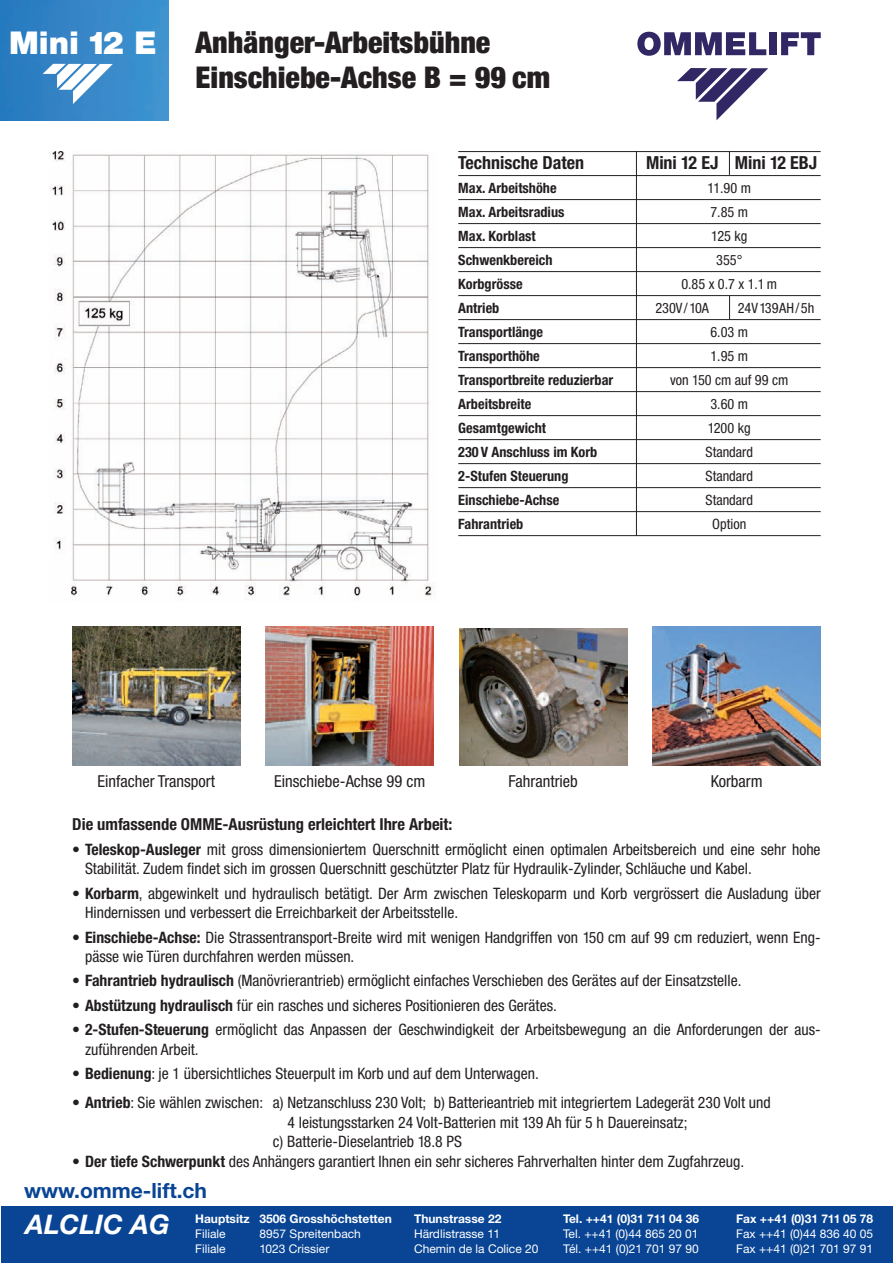
<style>
.page{position:relative;width:893px;height:1263px;background:#fff}
.page>*{position:absolute;margin:0;border:0;box-sizing:border-box;transform-origin:0 0}
.t1{font:900 31.5px "Helvetica Neue LT Std";color:#fff}
.t2{font:900 condensed 30px/34.5px "Helvetica Neue LT Std";color:#231f20}
.t3{font:italic 700 27px "Helvetica Neue";color:#fff}
.t4{font:700 21px "Helvetica Neue";color:#094594}
.t5{font:700 condensed 18px "Helvetica Neue LT Std";color:#231f20}
.t6{font:condensed 16.5px "Helvetica Neue LT Std";color:#231f20}
.t7{font:700 condensed 16.5px "Helvetica Neue LT Std";color:#231f20}
.t8{font:condensed 15.75px/19.5px "Helvetica Neue LT Std";color:#231f20}
.t9{font:700 condensed 14.25px/24px "Helvetica Neue LT Std";color:#231f20}
.t10{font:condensed 14.25px "Helvetica Neue LT Std";color:#231f20}
.t11{font:12px "Helvetica Neue";color:#fff}
.t12{font:700 12px "Helvetica Neue";color:#fff}
.s1{font-weight:700}
.s2{color:#fff}
</style>
<div class="page">
<img style="left:49px;top:151px;width:386px;height:448px">
<svg style="left:637px;top:32px;width:129px;height:24px"></svg>
<div style="left:770px;top:32px;width:7px;height:23px;background:#312764"></div>
<svg style="left:781px;top:32px;width:40px;height:23px"></svg>
<svg style="left:677px;top:68px;width:91px;height:52px"></svg>
<hr style="left:636px;top:151px;width:1px;height:385px;background:#231f20">
<div style="left:1px;top:1206px;width:892px;height:57px;background:#094594"></div>
<img style="left:72px;top:627px;width:168px;height:139px">
<img style="left:266px;top:627px;width:168px;height:139px">
<img style="left:459px;top:629px;width:168px;height:137px">
<img style="left:653px;top:627px;width:168px;height:139px">
<hr style="left:458px;top:151px;width:363px;height:1px;background:#231f20">
<hr style="left:458px;top:175px;width:363px;height:1px;background:#231f20">
<hr style="left:458px;top:199px;width:363px;height:1px;background:#231f20">
<hr style="left:458px;top:223px;width:363px;height:1px;background:#231f20">
<hr style="left:458px;top:247px;width:363px;height:1px;background:#231f20">
<hr style="left:458px;top:271px;width:363px;height:1px;background:#231f20">
<hr style="left:458px;top:295px;width:363px;height:1px;background:#231f20">
<hr style="left:458px;top:319px;width:363px;height:1px;background:#231f20">
<hr style="left:458px;top:343px;width:363px;height:1px;background:#231f20">
<hr style="left:458px;top:367px;width:363px;height:1px;background:#231f20">
<hr style="left:458px;top:391px;width:363px;height:1px;background:#231f20">
<hr style="left:458px;top:415px;width:363px;height:1px;background:#231f20">
<hr style="left:458px;top:439px;width:363px;height:1px;background:#231f20">
<hr style="left:458px;top:463px;width:363px;height:1px;background:#231f20">
<hr style="left:458px;top:487px;width:363px;height:1px;background:#231f20">
<hr style="left:458px;top:511px;width:363px;height:1px;background:#231f20">
<hr style="left:458px;top:535px;width:363px;height:1px;background:#231f20">
<svg style="left:729px;top:296px;width:1px;height:23px"></svg>
<svg style="left:729px;top:152px;width:1px;height:23px"></svg>
<img style="left:0;top:0;width:168px;height:120px">
<svg style="left:43px;top:64px;width:70px;height:40px"></svg>
<h1 class="t1" style="left:9px;top:32px;width:149px">Mini 12 E</h1>
<h2 class="t2" style="left:196px;top:28px;width:356px">Anhänger-Arbeitsbühne<br>Einschiebe-Achse B = 99 cm</h2>
<p class="t5" style="left:458px;top:156px;width:127px">Technische Daten</p>
<p class="t9" style="left:458px;top:177px;width:157px">Max. Arbeitshöhe<br>Max. Arbeitsradius<br>Max. Korblast<br>Schwenkbereich<br>Korbgrösse<br>Antrieb<br>Transportlänge<br>Transporthöhe<br>Transportbreite reduzierbar<br>Arbeitsbreite<br>Gesamtgewicht<br>230 V Anschluss im Korb<br>2-Stufen Steuerung<br>Einschiebe-Achse<br>Fahrantrieb</p>
<p class="t5" style="left:646px;top:156px;width:173px">Mini 12 EJ Mini 12 EBJ</p>
<p class="t10" style="left:708px;top:183px;width:45px">11.90 m</p>
<p class="t10" style="left:710px;top:207px;width:39px">7.85 m</p>
<p class="t10" style="left:711px;top:231px;width:38px">125 kg</p>
<p class="t10" style="left:716px;top:255px;width:28px">355°</p>
<p class="t10" style="left:681px;top:279px;width:97px">0.85 x 0.7 x 1.1m</p>
<p class="t10" style="left:655px;top:303px;width:55px">230V/10A</p>
<p class="t10" style="left:738px;top:303px;width:78px">24V139AH/5h</p>
<p class="t10" style="left:710px;top:327px;width:39px">6.03 m</p>
<p class="t10" style="left:710px;top:351px;width:39px">1.95 m</p>
<p class="t10" style="left:670px;top:375px;width:120px">von 150 cm auf 99 cm</p>
<p class="t10" style="left:710px;top:399px;width:39px">3.60 m</p>
<p class="t10" style="left:708px;top:423px;width:44px">1200 kg</p>
<p class="t10" style="left:705px;top:447px;width:49px">Standard</p>
<p class="t10" style="left:705px;top:471px;width:49px">Standard</p>
<p class="t10" style="left:705px;top:495px;width:49px">Standard</p>
<p class="t10" style="left:712px;top:519px;width:36px">Option</p>
<p class="t6" style="left:97px;top:775px;width:119px">Einfacher Transport</p>
<p class="t6" style="left:274px;top:775px;width:153px">Einschiebe-Achse 99 cm</p>
<p class="t6" style="left:509px;top:775px;width:71px">Fahrantrieb</p>
<p class="t6" style="left:711px;top:775px;width:53px">Korbarm</p>
<p class="t7" style="left:72px;top:819px;width:382px">Die umfassende OMME-Ausrüstung erleichtert Ihre Arbeit:</p>
<p class="t8" style="left:85px;top:841px;width:737px;text-indent:-13px">• <span class="s1">Teleskop-Ausleger</span> mit gross dimensioniertem Querschnitt ermöglicht einen optimalen Arbeitsbereich und eine sehr hohe<br>Stabilität. Zudem findet sich im grossen Querschnitt geschützter Platz für Hydraulik-Zylinder, Schläuche und Kabel.</p>
<p class="t8" style="left:85px;top:885px;width:737px;text-indent:-13px">• <span class="s1">Korbarm</span>, abgewinkelt und hydraulisch betätigt. Der Arm zwischen Teleskoparm und Korb vergrössert die Aus ladung über<br>Hindernissen und verbessert die Erreichbarkeit der Arbeitsstelle.</p>
<p class="t8" style="left:85px;top:928px;width:737px;text-indent:-13px">• <span class="s1">Einschiebe-Achse:</span> Die Strassentransport-Breite wird mit wenigen Handgriffen von 150 cm auf 99 cm reduziert, wenn Eng&shy;pässe wie Türen durchfahren werden müssen.</p>
<p class="t8" style="left:72px;top:972px;width:671px">• <span class="s1">Fahrantrieb hydraulisch</span> (Manövrierantrieb) ermöglicht einfaches Verschieben des Gerätes auf der Einsatzstelle.</p>
<p class="t8" style="left:72px;top:997px;width:486px">• <span class="s1">Abstützung hydraulisch</span> für ein rasches und sicheres Positionieren des Gerätes.</p>
<p class="t8" style="left:85px;top:1021px;width:737px;text-indent:-13px">• <span class="s1">2-Stufen-Steuerung</span> ermöglicht das Anpassen der Geschwindigkeit der Arbeitsbewegung an die Anforderungen der aus - zu führenden Arbeit.</p>
<p class="t8" style="left:72px;top:1065px;width:468px">• <span class="s1">Bedienung</span>: je 1 übersichtliches Steuerpult im Korb und auf dem Unterwagen.</p>
<p class="t8" style="left:273px;top:1094px;width:499px;text-indent:-201px">• <span class="s1">Antrieb</span>: Sie wählen zwischen: a) Netzanschluss 230 Volt; b) Batterieantrieb mit integriertem Ladegerät 230 Volt und <span class="s2">a)</span> 4 leistungsstarken 24 Volt-Batterien mit 139 Ah für 5 h Dauereinsatz;<br>c) Batterie-Dieselantrieb 18.8 PS</p>
<p class="t8" style="left:72px;top:1153px;width:673px">• <span class="s1">Der tiefe Schwerpunkt</span> des Anhängers garantiert Ihnen ein sehr sicheres Fahrverhalten hinter dem Zugfahrzeug.</p>
<h3 class="t4" style="left:24px;top:1174px;width:185px">www.omme-lift.ch</h3>
<p class="t12" style="left:195px;top:1209px;width:198px">Hauptsitz 3506 Grosshöchstetten</p>
<p class="t12" style="left:414px;top:1209px;width:89px">Thunstrasse 22</p>
<p class="t12" style="left:563px;top:1209px;width:138px">Tel. ++41 (0)31 711 04 36</p>
<p class="t12" style="left:736px;top:1209px;width:138px">Fax ++41 (0)31 711 05 78</p>
<p class="t11" style="left:195px;top:1224px;width:32px">Filiale</p>
<p class="t11" style="left:260px;top:1224px;width:103px">8957 Spreitenbach</p>
<p class="t11" style="left:414px;top:1224px;width:88px">Härdlistrasse 11</p>
<p class="t11" style="left:563px;top:1224px;width:137px">Tel. ++41 (0)44 865 20 01</p>
<p class="t11" style="left:736px;top:1224px;width:138px">Fax ++41 (0)44 836 40 05</p>
<p class="t11" style="left:195px;top:1239px;width:32px">Filiale</p>
<p class="t11" style="left:260px;top:1239px;width:71px">1023 Crissier</p>
<p class="t11" style="left:414px;top:1239px;width:126px">Chemin de la Colice 20</p>
<p class="t11" style="left:563px;top:1239px;width:137px">Tél. ++41 (0)21 701 97 90</p>
<p class="t11" style="left:736px;top:1239px;width:138px">Fax ++41 (0)21 701 97 91</p>
<h3 class="t3" style="left:26px;top:1203px;width:145px">ALCLIC AG</h3>
</div>
